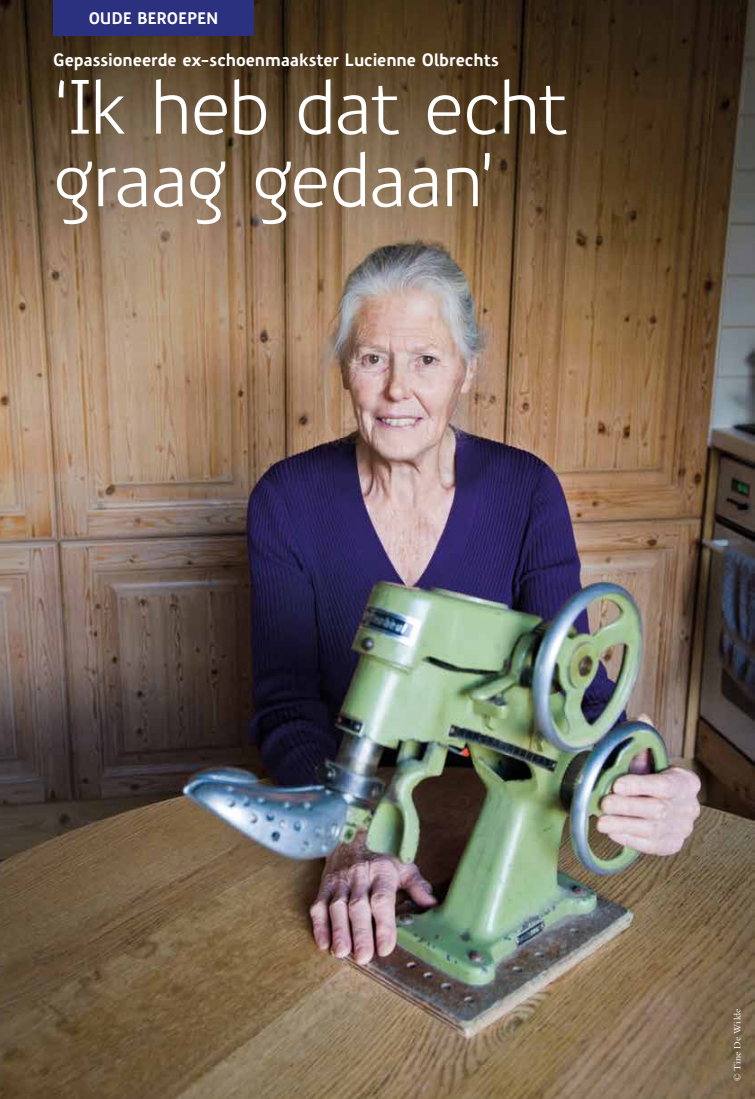
<style>
.page{position:relative;width:755px;height:1099px;background:#fff}
.page>*{position:absolute;margin:0;border:0;box-sizing:border-box;transform-origin:0 0}
.t1{font:75px/72.5px "Precious Sans";letter-spacing:-.025em;color:#fff}
.t2{font:700 17.5px "Precious Sans";letter-spacing:-.005em;color:#fff}
.t3{font:700 16.25px "Precious Sans";letter-spacing:-.005em;color:#fff}
.t4{font:10px "Bembo Std";letter-spacing:.015em;color:#fff}
</style>
<div class="page">
<img style="left:0;top:0;width:755px;height:1098px">
<div style="left:53px;top:0;width:201px;height:35px;background:#2b317e"></div>
<p class="t3" style="left:89px;top:8px;width:89px">oude beroepe</p>
<p class="t3" style="left:206px;top:8px;width:14px">n</p>
<p class="t2" style="left:53px;top:49px;width:447px">Gepassioneerde ex-schoenmaakster Lucienne Olbrechts</p>
<h1 class="t1" style="left:53px;top:71px;width:515px">‘Ik heb dat echt graag gedaan’</h1>
<p class="t4" style="left:731px;top:1081px;width:74px;rotate:-90deg">© Tine De Wilde</p>
</div>
